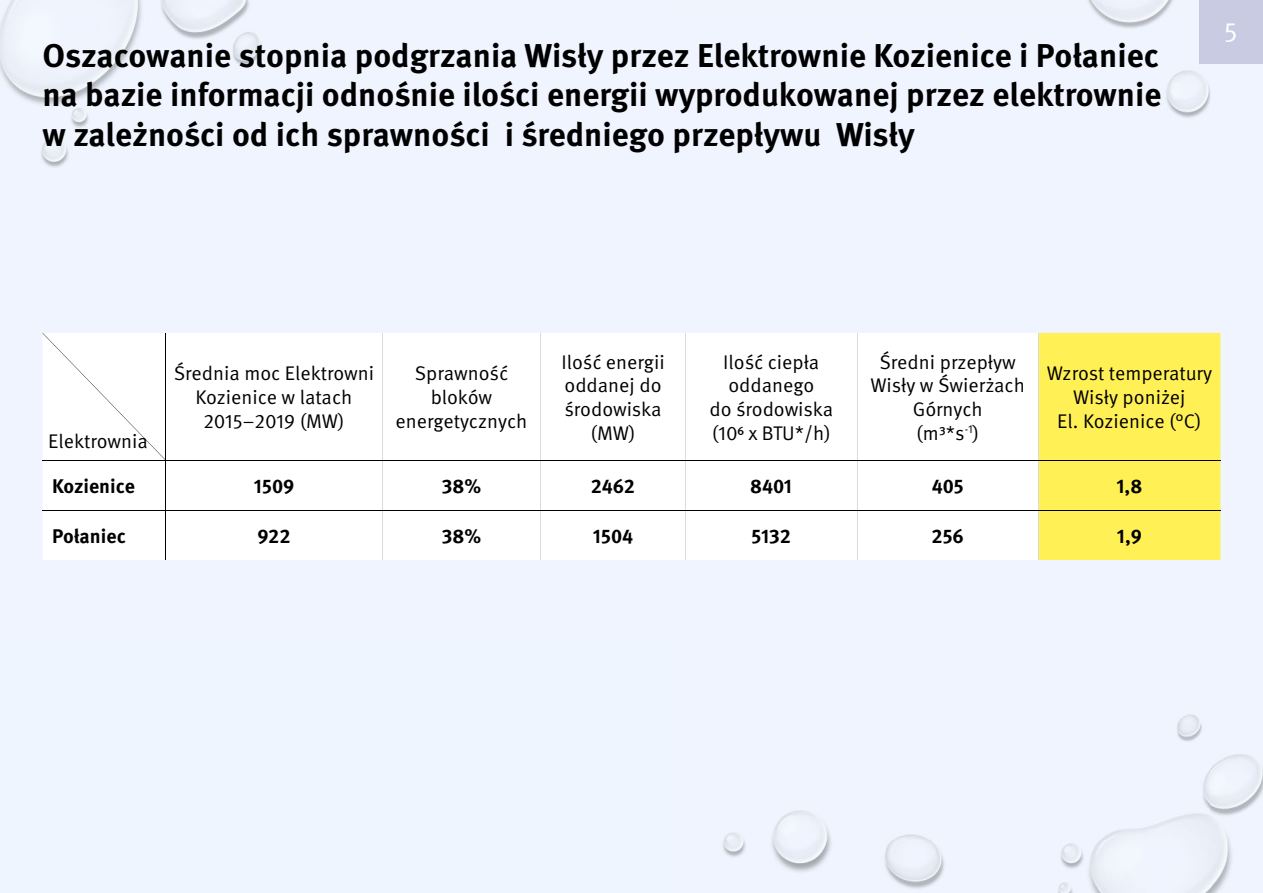
<style>
.page{position:relative;width:1263px;height:893px;background:#fff}
.page>*{position:absolute;margin:0;border:0;box-sizing:border-box;transform-origin:0 0}
.t1{font:700 33px/39.6px "Meta Pro";color:#000;text-align:justify}
.t2{font:27px "Meta Pro";color:#fff}
.t3{font:19.8px/23.7px "Meta Pro";color:#000;text-align:center}
.t4{font:700 19.8px "Meta Pro";color:#000}
</style>
<div class="page">
<div style="left:0;top:0;width:683px;height:893px;background:#f0f4ff"></div>
<div style="left:1210px;top:64px;width:53px;height:829px;background:#f0f4ff"></div>
<img style="left:683px;top:840px;width:528px;height:53px">
<svg style="left:43px;top:333px;width:640px;height:227px"></svg>
<div style="left:1039px;top:333px;width:181px;height:227px;background:#fff155"></div>
<hr style="left:382px;top:333px;width:1px;height:127px;background:#dadada">
<hr style="left:540px;top:333px;width:1px;height:127px;background:#dadada">
<hr style="left:685px;top:333px;width:1px;height:127px;background:#dadada">
<hr style="left:857px;top:333px;width:1px;height:127px;background:#dadada">
<hr style="left:1038px;top:333px;width:1px;height:127px;background:#dadada">
<hr style="left:382px;top:461px;width:1px;height:49px;background:#dadada">
<hr style="left:382px;top:510px;width:1px;height:50px;background:#dadada">
<hr style="left:540px;top:461px;width:1px;height:49px;background:#dadada">
<hr style="left:540px;top:510px;width:1px;height:50px;background:#dadada">
<hr style="left:685px;top:461px;width:1px;height:49px;background:#dadada">
<hr style="left:685px;top:510px;width:1px;height:50px;background:#dadada">
<hr style="left:857px;top:461px;width:1px;height:49px;background:#dadada">
<hr style="left:857px;top:510px;width:1px;height:50px;background:#dadada">
<hr style="left:1038px;top:461px;width:1px;height:49px;background:#dadada">
<hr style="left:1038px;top:510px;width:1px;height:50px;background:#dadada">
<hr style="left:43px;top:460px;width:123px;height:1px;background:#000">
<hr style="left:166px;top:460px;width:216px;height:1px;background:#000">
<hr style="left:382px;top:460px;width:159px;height:1px;background:#000">
<hr style="left:541px;top:460px;width:144px;height:1px;background:#000">
<hr style="left:685px;top:460px;width:172px;height:1px;background:#000">
<hr style="left:857px;top:460px;width:181px;height:1px;background:#000">
<hr style="left:1038px;top:460px;width:182px;height:1px;background:#000">
<hr style="left:43px;top:510px;width:123px;height:1px;background:#000">
<hr style="left:166px;top:510px;width:216px;height:1px;background:#000">
<hr style="left:382px;top:510px;width:159px;height:1px;background:#000">
<hr style="left:541px;top:510px;width:144px;height:1px;background:#000">
<hr style="left:685px;top:510px;width:172px;height:1px;background:#000">
<hr style="left:857px;top:510px;width:181px;height:1px;background:#000">
<hr style="left:1038px;top:510px;width:182px;height:1px;background:#000">
<hr style="left:166px;top:333px;width:1px;height:127px;background:#000">
<hr style="left:166px;top:461px;width:1px;height:49px;background:#000">
<hr style="left:166px;top:510px;width:1px;height:50px;background:#000">
<svg style="left:43px;top:333px;width:123px;height:127px"></svg>
<div style="left:1199px;top:0;width:64px;height:64px;background:#c9cbe2"></div>
<h1 class="t1" style="left:43px;top:33px;width:1120px">Oszacowanie stopnia podgrzania Wisły przez Elektrownie Kozienice i Połaniec na bazie informacji odnośnie ilości energii wyprodukowanej przez elektrownie w zależności od ich sprawności i średniego przepływu Wisły</h1>
<h2 class="t2" style="left:1224px;top:11px;width:15px">5</h2>
<p class="t3" style="left:48px;top:428px;width:101px">Elektrownia</p>
<p class="t3" style="left:174px;top:360px;width:202px">Średnia moc Elektrowni<br>Kozienice w latach<br>2015–2019 (MW)</p>
<p class="t3" style="left:396px;top:360px;width:133px">Sprawność bloków energetycznych</p>
<p class="t3" style="left:561px;top:349px;width:105px">Ilość energii oddanej do środowiska (MW)</p>
<p class="t3" style="left:709px;top:349px;width:125px">Ilość ciepła oddanego<br>do środowiska (10⁶ x BTU*/h)</p>
<p class="t3" style="left:870px;top:349px;width:156px">Średni przepływ<br>Wisły w Świerżach<br>Górnych<br>(m³*s<sup>-1</sup>)</p>
<p class="t3" style="left:1047px;top:360px;width:167px">Wzrost temperatury<br>Wisły poniżej<br>El. Kozienice (°C)</p>
<p class="t4" style="left:52px;top:470px;width:84px">Kozienice</p>
<p class="t4" style="left:254px;top:470px;width:42px">1509</p>
<p class="t4" style="left:442px;top:470px;width:41px">38%</p>
<p class="t4" style="left:591px;top:470px;width:46px">2462</p>
<p class="t4" style="left:750px;top:470px;width:43px">8401</p>
<p class="t4" style="left:932px;top:470px;width:34px">405</p>
<p class="t4" style="left:1116px;top:470px;width:28px">1,8</p>
<p class="t4" style="left:52px;top:520px;width:75px">Połaniec</p>
<p class="t4" style="left:257px;top:520px;width:35px">922</p>
<p class="t4" style="left:442px;top:520px;width:41px">38%</p>
<p class="t4" style="left:593px;top:520px;width:42px">1504</p>
<p class="t4" style="left:751px;top:520px;width:41px">5132</p>
<p class="t4" style="left:931px;top:520px;width:34px">256</p>
<p class="t4" style="left:1117px;top:520px;width:27px">1,9</p>
</div>
